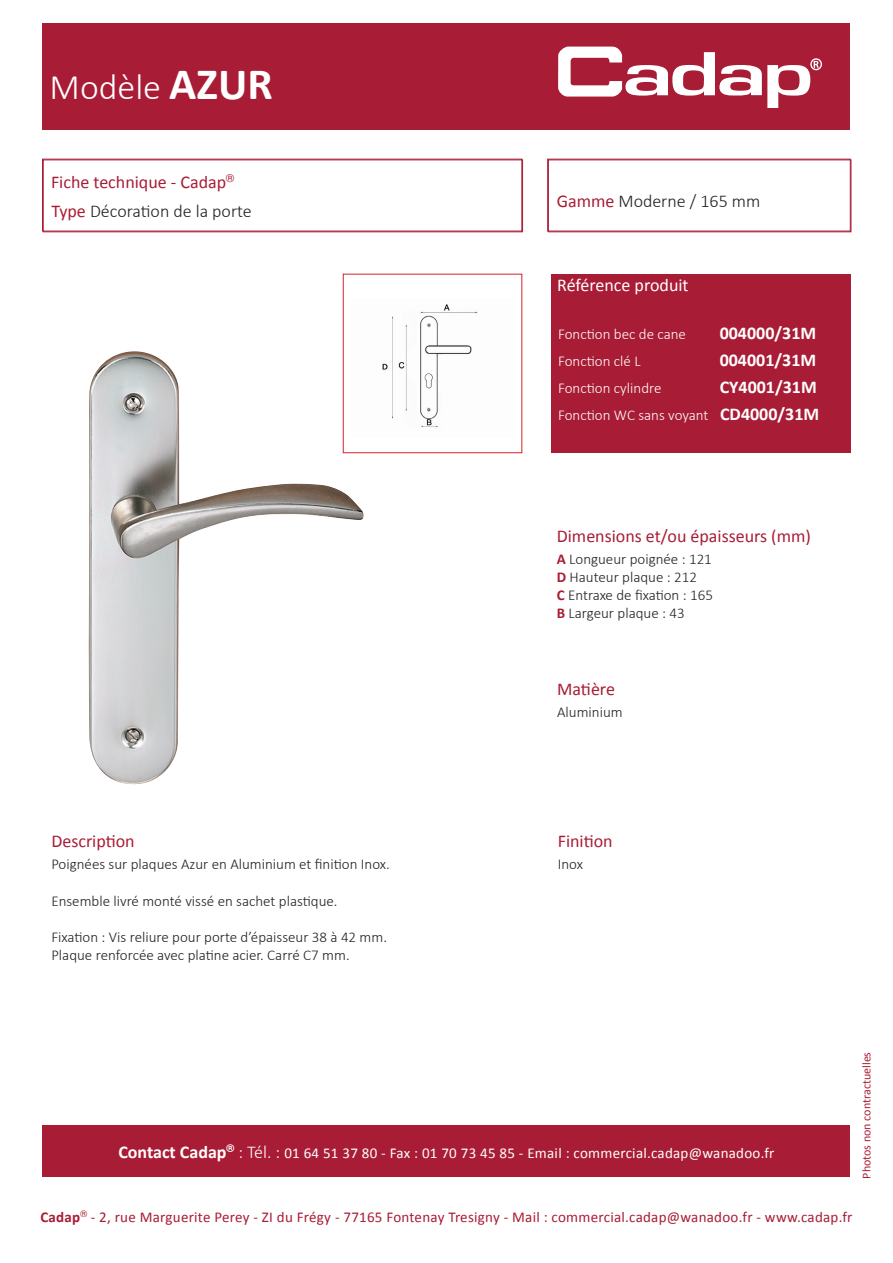
<style>
.page{position:relative;width:893px;height:1263px;background:#fff}
.page>*{position:absolute;margin:0;border:0;box-sizing:border-box;transform-origin:0 0}
.t1{font:300 36px "Calibri";color:#fff}
.t2{font:18px "Calibri";color:#a91c35}
.t3{font:300 18px "Calibri";color:#231f20}
.t4{font:700 18px "Calibri";color:#fff}
.t5{font:18px "Calibri";color:#fff}
.t6{font:300 15px/18px "Calibri";color:#231f20}
.t7{font:15px "Calibri";letter-spacing:.015em;color:#a91c35}
.t8{font:15px "Calibri";letter-spacing:.015em;color:#fff}
.t9{font:300 15px "Calibri";color:#fff}
.t10{font:12px "Calibri";color:#a91c35}
.s1{font-weight:700;font-size:45px}
.s2{font-weight:400;color:#a91c35}
.s3{font-weight:700;font-size:18px}
.s4{font-weight:700;color:#a91c35}
.s5{font-weight:300;font-size:18px}
.s6{font-weight:700}
</style>
<div class="page">
<div style="left:43px;top:23px;width:807px;height:106px;background:#a91c35"></div>
<svg style="left:558px;top:47px;width:264px;height:61px"></svg>
<div style="left:42px;top:159px;width:480px;height:72px;border:1px solid #a91c35"></div>
<div style="left:43px;top:1125px;width:807px;height:51px;background:#a91c35"></div>
<div style="left:547px;top:159px;width:303px;height:72px;border:1px solid #a91c35"></div>
<div style="left:551px;top:274px;width:299px;height:179px;background:#a91c35"></div>
<div style="left:43px;top:160px;width:480px;height:72px;border:1px solid #a91c35"></div>
<div style="left:548px;top:160px;width:303px;height:72px;border:1px solid #a91c35"></div>
<div style="left:343px;top:274px;width:179px;height:179px;border:1px solid #d1232a"></div>
<img style="left:89px;top:351px;width:275px;height:433px">
<img style="left:351px;top:304px;width:127px;height:133px">
<h1 class="t1" style="left:50px;top:65px;width:225px">Modèle <span class="s1">AZUR</span></h1>
<p class="t2" style="left:51px;top:171px;width:185px">Fiche technique - Cadap<sup>®</sup></p>
<p class="t3" style="left:51px;top:200px;width:202px"><span class="s2">Type</span> Décoration de la porte</p>
<p class="t3" style="left:557px;top:190px;width:205px"><span class="s2">Gamme</span> Moderne / 165 mm</p>
<p class="t5" style="left:557px;top:274px;width:133px">Référence produit</p>
<p class="t9" style="left:558px;top:324px;width:129px">Fonction bec de cane</p>
<p class="t4" style="left:720px;top:321px;width:98px">004000/31M</p>
<p class="t9" style="left:558px;top:351px;width:84px">Fonction clé L</p>
<p class="t4" style="left:720px;top:348px;width:98px">004001/31M</p>
<p class="t9" style="left:558px;top:378px;width:105px">Fonction cylindre</p>
<p class="t4" style="left:720px;top:375px;width:99px">CY4001/31M</p>
<p class="t9" style="left:558px;top:405px;width:263px">Fonction WC sans voyant <span class="s3">CD4000/31M</span></p>
<p class="t2" style="left:557px;top:524px;width:256px">Dimensions et/ou épaisseurs (mm)</p>
<p class="t6" style="left:557px;top:550px;width:158px"><span class="s4">A</span> Longueur poignée : 121<br><span class="s4">D</span> Hauteur plaque : 212<br><span class="s4">C</span> Entraxe de fixation : 165<br><span class="s4">B</span> Largeur plaque : 43</p>
<p class="t2" style="left:557px;top:678px;width:59px">Matière</p>
<p class="t6" style="left:557px;top:703px;width:67px">Aluminium</p>
<p class="t2" style="left:51px;top:830px;width:85px">Description</p>
<p class="t6" style="left:51px;top:855px;width:340px">Poignées sur plaques Azur en Aluminium et finition Inox.</p>
<p class="t6" style="left:51px;top:891px;width:288px">Ensemble livré monté vissé en sachet plastique.</p>
<p class="t6" style="left:51px;top:927px;width:337px">Fixation : Vis reliure pour porte d’épaisseur 38 à 42 mm.<br>Plaque renforcée avec platine acier. Carré C7 mm.</p>
<p class="t2" style="left:558px;top:829px;width:56px">Finition</p>
<p class="t6" style="left:558px;top:855px;width:27px">Inox</p>
<p class="t8" style="left:118px;top:1143px;width:658px"><span class="s3">Contact Cadap</span><sup>®</sup> <span class="s5">: Tél. :</span> 01 64 51 37 80 - Fax : 01 70 73 45 85 - Email : commercial.cadap@wanadoo.fr</p>
<p class="t10" style="left:859px;top:1179px;width:128px;rotate:-90deg">Photos non contractuelles</p>
<p class="t7" style="left:40px;top:1207px;width:814px"><span class="s6">Cadap</span><sup>®</sup> - 2, rue Marguerite Perey - ZI du Frégy - 77165 Fontenay Tresigny - Mail : commercial.cadap@wanadoo.fr - www.cadap.fr</p>
</div>
